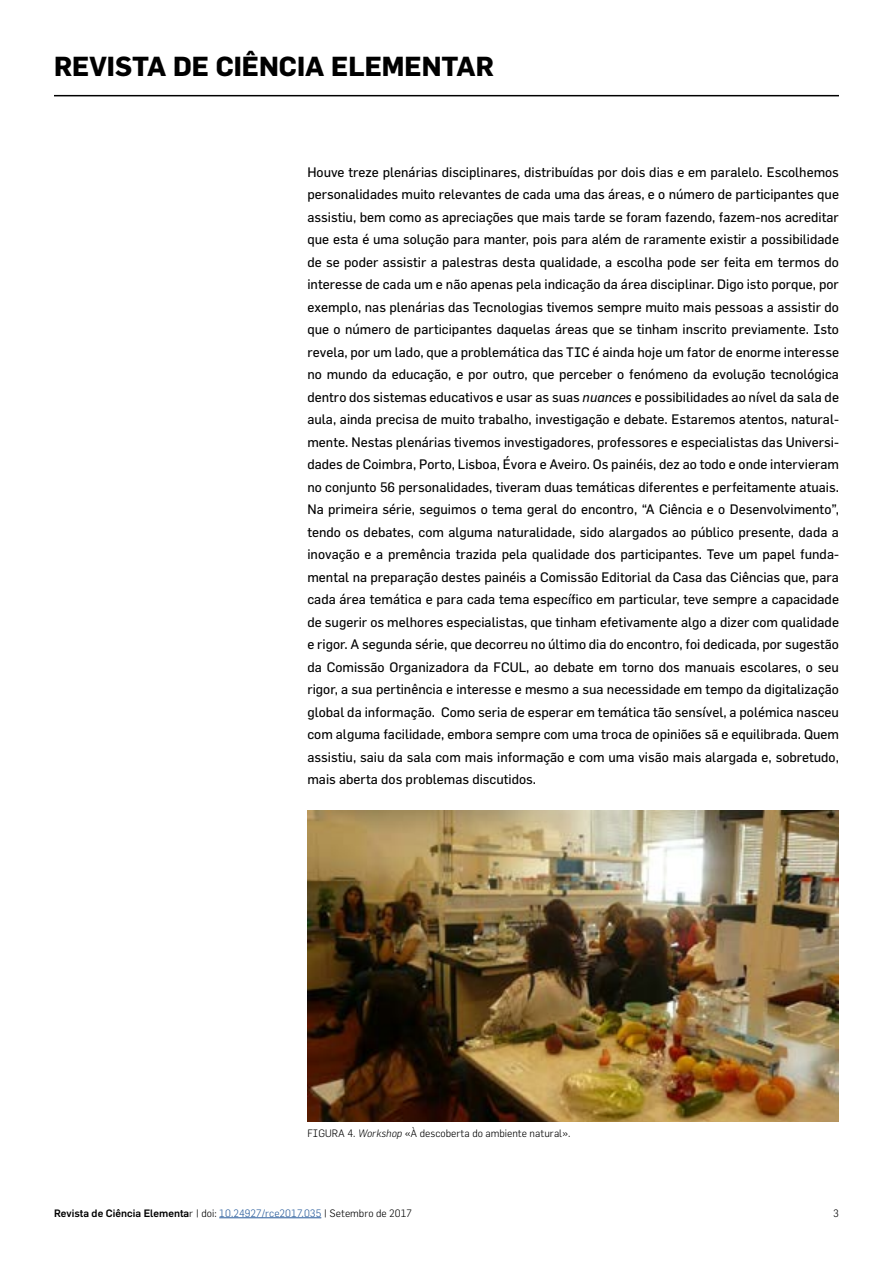
<style>
.page{position:relative;width:893px;height:1263px;background:#fff}
.page>*{position:absolute;margin:0;border:0;box-sizing:border-box;transform-origin:0 0}
.t1{font:700 27px "Flama";color:#000}
.t2{font:13.5px/22.5px "Flama";color:#000;text-align:justify}
.t3{font:500 10.5px "Flama";color:#000}
.t4{font:300 10.5px "Flama";color:#000}
.s1{font-style:italic}
.s2{font-weight:300}
.s3{font-weight:300;color:#275b9b}
</style>
<div class="page">
<hr style="left:54px;top:95px;width:785px;height:1px;background:#000">
<hr style="left:219px;top:1217px;width:102px;height:1px;background:#275b9b">
<img style="left:307px;top:811px;width:532px;height:311px">
<h1 class="t1" style="left:54px;top:50px;width:441px">REVISTA DE CIÊNCIA ELEMENTAR</h1>
<p class="t2" style="left:307px;top:160px;width:533px">Houve treze plenárias disciplinares, distribuídas por dois dias e em paralelo. Escolhemos personalidades muito relevantes de cada uma das áreas, e o número de participantes que assistiu, bem como as apreciações que mais tarde se foram fazendo, fazem-nos acreditar que esta é uma solução para manter, pois para além de raramente existir a possibilidade de se poder assistir a palestras desta qualidade, a escolha pode ser feita em termos do interesse de cada um e não apenas pela indicação da área disciplinar. Digo isto porque, por exemplo, nas plenárias das Tecnologias tivemos sempre muito mais pessoas a assistir do que o número de participantes daquelas áreas que se tinham inscrito previamente. Isto revela, por um lado, que a problemática das TIC é ainda hoje um fator de enorme interesse no mundo da educação, e por outro, que perceber o fenómeno da evolução tecnológica dentro dos sistemas educativos e usar as suas <span class="s1">nuances</span> e possibilidades ao nível da sala de aula, ainda precisa de muito trabalho, investigação e debate. Estaremos atentos, natural&shy;mente. Nestas plenárias tivemos investigadores, professores e especialistas das Universi&shy;dades de Coimbra, Porto, Lisboa, Évora e Aveiro. Os painéis, dez ao todo e onde intervieram no conjunto 56 personalidades, tiveram duas temáticas diferentes e perfeitamente atuais.<br>Na primeira série, seguimos o tema geral do encontro, “A Ciência e o Desenvolvimento”, tendo os debates, com alguma naturalidade, sido alargados ao público presente, dada a inovação e a premência trazida pela qualidade dos participantes. Teve um papel funda&shy;mental na preparação destes painéis a Comissão Editorial da Casa das Ciências que, para cada área temática e para cada tema específico em particular, teve sempre a capacidade de sugerir os melhores especialistas, que tinham efetivamente algo a dizer com qualidade e rigor. A segunda série, que decorreu no último dia do encontro, foi dedicada, por sugestão da Comissão Organizadora da FCUL, ao debate em torno dos manuais escolares, o seu rigor, a sua pertinência e interesse e mesmo a sua necessidade em tempo da digitalização global da informação. Como seria de esperar em temática tão sensível, a polémica nasceu com alguma facilidade, embora sempre com uma troca de opiniões sã e equilibrada. Quem assistiu, saiu da sala com mais informação e com uma visão mais alargada e, sobretudo, mais aberta dos problemas discutidos.</p>
<p class="t4" style="left:307px;top:1127px;width:265px">FIGURA 4. <span class="s1">Workshop</span> «À descoberta do ambiente natural».</p>
<p class="t3" style="left:54px;top:1206px;width:360px">Revista de Ciência Elementa<span class="s2">r | doi:</span> <span class="s3">10.24927/rce2017.035</span> <span class="s2">| Setembro de 2017</span></p>
<p class="t4" style="left:833px;top:1207px;width:7px">3</p>
</div>
